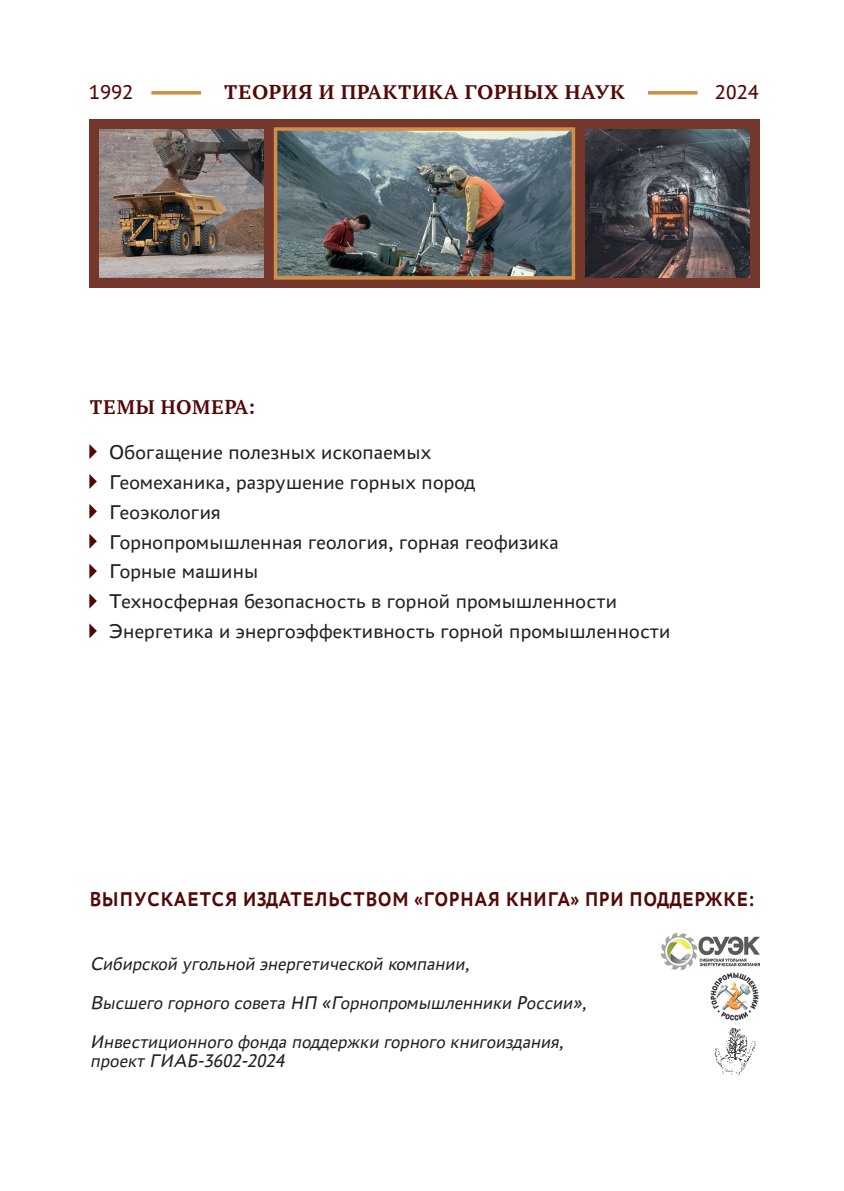
<style>
.page{position:relative;width:844px;height:1191px;background:#fff}
.page>*{position:absolute;margin:0;border:0;box-sizing:border-box;transform-origin:0 0}
.t1{font:21px/29.9px "PT Astra Sans";letter-spacing:.01em;color:#231f20}
.t2{font:700 21px "PT Astra Sans";letter-spacing:.02em;color:#540907;scale:.85 1}
.t3{font:700 21px "PT Astra Serif";letter-spacing:.005em;color:#540907}
.t4{font:700 21px "PT Astra Serif";letter-spacing:.005em;color:#540907;scale:.95 1}
.t5{font:21px "PT Astra Sans";letter-spacing:.025em;color:#540907}
.t6{font:italic 19.25px/39px "PT Astra Sans";color:#231f20;scale:.95 1}
</style>
<div class="page">
<div style="left:89px;top:119px;width:670px;height:169px;background:#75362b"></div>
<svg style="left:89px;top:444px;width:8px;height:15px"></svg>
<svg style="left:89px;top:474px;width:8px;height:15px"></svg>
<svg style="left:89px;top:504px;width:8px;height:15px"></svg>
<svg style="left:89px;top:534px;width:8px;height:14px"></svg>
<svg style="left:89px;top:563px;width:8px;height:15px"></svg>
<svg style="left:89px;top:593px;width:8px;height:15px"></svg>
<svg style="left:89px;top:623px;width:8px;height:15px"></svg>
<svg style="left:151px;top:91px;width:546px;height:4px"></svg>
<div style="left:201px;top:84px;width:446px;height:22px;background:#fff"></div>
<img style="left:710px;top:972px;width:48px;height:48px">
<svg style="left:722px;top:1071px;width:20px;height:5px"></svg>
<img style="left:716px;top:1061px;width:32px;height:10px">
<img style="left:724px;top:1061px;width:24px;height:1px">
<svg style="left:714px;top:1037px;width:42px;height:24px"></svg>
<img style="left:728px;top:1027px;width:18px;height:10px">
<img style="left:661px;top:933px;width:98px;height:36px">
<img style="left:99px;top:129px;width:164px;height:149px">
<img style="left:279px;top:132px;width:291px;height:143px">
<div style="left:274px;top:127px;width:301px;height:153px;border:4px solid #d08f47"></div>
<img style="left:585px;top:129px;width:164px;height:149px">
<p class="t5" style="left:89px;top:78px;width:45px">1992</p>
<p class="t3" style="left:224px;top:79px;width:402px">ТЕОРИЯ И ПРАКТИКА ГОРНЫХ НАУК</p>
<p class="t5" style="left:715px;top:78px;width:45px">2024</p>
<p class="t4" style="left:89px;top:394px;width:176px">ТЕМЫ НОМЕРА:</p>
<p class="t1" style="left:109px;top:436px;width:562px">Обогащение полезных ископаемых<br>Геомеханика, разрушение горных пород<br>Геоэкология<br>Горнопромышленная геология, горная геофизика<br>Горные машины<br>Техносферная безопасность в горной промышленности Энергетика и энергоэффективность горной промышленности</p>
<p class="t2" style="left:89px;top:885px;width:784px">ВЫПУСКАЕТСЯ ИЗДАТЕЛЬСТВОМ «ГОРНАЯ КНИГА» ПРИ ПОДДЕРЖКЕ:</p>
<p class="t6" style="left:90px;top:943px;width:528px">Сибирской угольной энергетической компании,<br>Высшего горного совета НП «Горнопромышленники России»,<br>Инвестиционного фонда поддержки горного книгоиздания,</p>
<p class="t6" style="left:90px;top:1040px;width:210px">проект ГИАБ-3602-2024</p>
</div>
